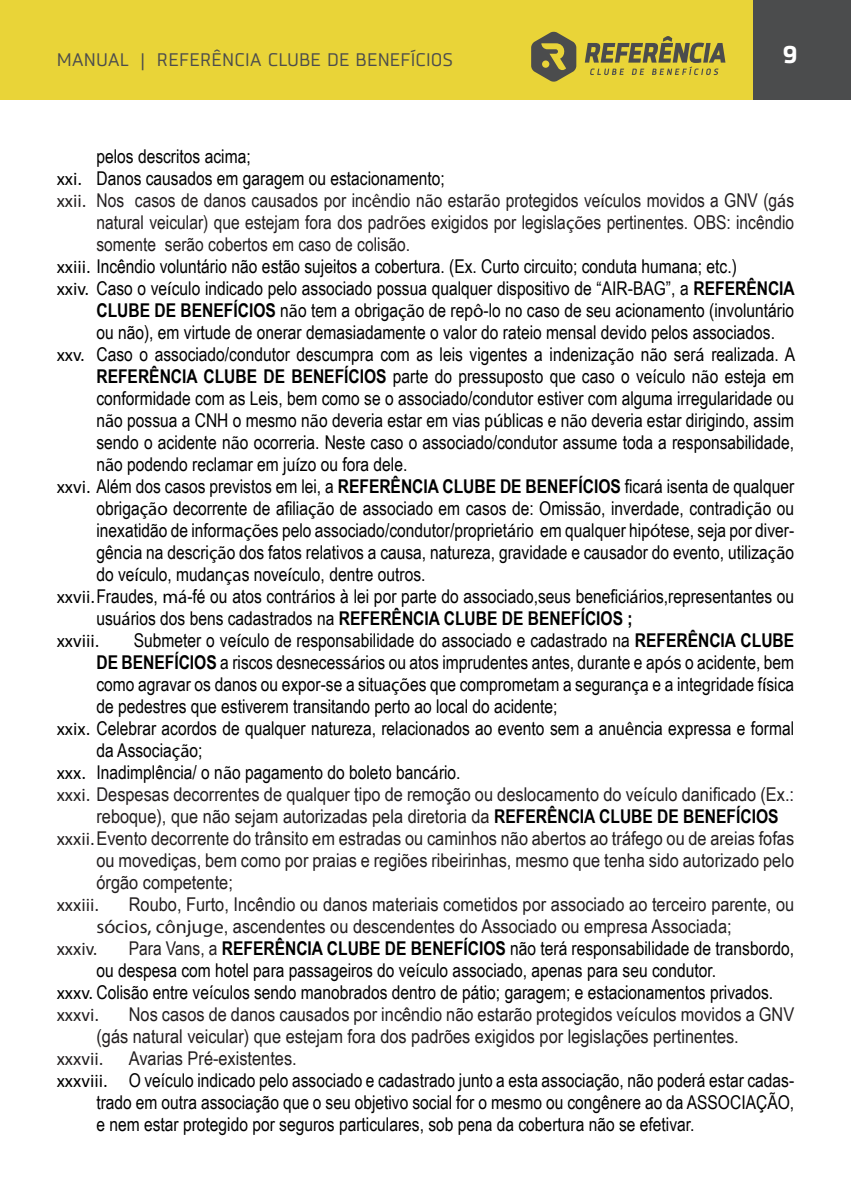
<style>
.page{position:relative;width:851px;height:1191px;background:#fff}
.page>*{position:absolute;margin:0;border:0;box-sizing:border-box;transform-origin:0 0}
.t1{font:700 24px "Sisco";color:#fff}
.t2{font:19px/22px "Arial Narrow";color:#000;text-align:justify}
.t3{font:19px/22px "Arial Narrow";color:#231f20;scale:1.05 1}
.t4{font:19px/22px "Arial Narrow";color:#231f20;text-align:justify}
.t5{font:19px "Calibri";color:#231f20}
.t6{font:19px "Calibri";color:#000}
.t7{font:18px "Sisco";color:#4b4c4d}
.s1{font-family:"Calibri"}
.s2{font-family:"Myriad Pro"}
.s3{font-weight:700}
.s4{font-weight:700;color:#000}
.s5{color:#231f20}
</style>
<div class="page">
<div style="left:0;top:0;width:850px;height:100px;background:#e9d438"></div>
<div style="left:753px;top:0;width:97px;height:99px;background:#4b4c4d"></div>
<svg style="left:584px;top:36px;width:141px;height:39px"></svg>
<svg style="left:531px;top:31px;width:45px;height:51px"></svg>
<p class="t7" style="left:57px;top:48px;width:398px">MANUAL | REFERÊNCIA CLUBE DE BENEFÍCIOS</p>
<p class="t1" style="left:782px;top:39px;width:16px">9</p>
<p class="t2" style="left:96px;top:144px;width:156px">pelos descritos acima;</p>
<p class="t2" style="left:57px;top:166px;width:389px"><span class="s1">xxi.</span> Danos causados em garagem ou estacionamento;</p>
<p class="t4" style="left:96px;top:188px;width:699px;text-indent:-40px"><span class="s1">xxii.</span> Nos casos de danos causados por inc<span class="s2">ê</span>ndio n<span class="s2">ã</span>o estar<span class="s2">ã</span>o protegidos ve<span class="s2">í</span>culos movidos a GNV (g<span class="s2">á</span>s natural veicular) que estejam fora dos padr<span class="s2">õ</span>es exigidos por legisla<span class="s2">çõ</span>es pertinentes. OBS: incêndio somente serão cobertos em caso de colisão.</p>
<p class="t2" style="left:57px;top:254px;width:681px"><span class="s1">xxiii.</span> Incêndio voluntário não estão sujeitos a cobertura. (Ex. Curto circuito; conduta humana; etc.)</p>
<p class="t2" style="left:96px;top:276px;width:699px;text-indent:-40px"><span class="s1">xxiv.</span> Caso o ve<span class="s2">í</span>culo indicado pelo associado possua qualquer dispositivo de “AIR-BAG”, a <span class="s3">REFERÊNCIA CLUBE DE BENEFÍCIOS</span> n<span class="s2">ã</span>o tem a obriga<span class="s2">çã</span>o de rep<span class="s2">ô</span>-lo no caso de seu acionamento (involuntário ou não), em virtude de onerar demasiadamente o valor do rateio mensal devido pelos associados.</p>
<p class="t2" style="left:96px;top:342px;width:700px;text-indent:-40px"><span class="s1">xxv.</span> Caso o associado/condutor descumpra com as leis vigentes a indeniza<span class="s2">çã</span>o n<span class="s2">ã</span>o ser<span class="s2">á</span> realizada. A <span class="s3">REFERÊNCIA CLUBE DE BENEFÍCIOS</span> parte do pressuposto que caso o veículo n<span class="s2">ã</span>o esteja em conformidade com as Leis, bem como se o associado/condutor estiver com alguma irregularidade ou n<span class="s2">ã</span>o possua a CNH o mesmo n<span class="s2">ã</span>o deveria estar em vias p<span class="s2">ú</span>blicas e n<span class="s2">ã</span>o deveria estar dirigindo, assim sendo o acidente n<span class="s2">ã</span>o ocorreria. Neste caso o associado/condutor assume toda a responsabilidade, n<span class="s2">ã</span>o podendo reclamar em ju<span class="s2">í</span>zo ou fora dele.</p>
<p class="t2" style="left:96px;top:474px;width:699px;text-indent:-40px"><span class="s1">xxvi.</span> Além dos casos previstos em lei, a <span class="s3">REFERÊNCIA CLUBE DE BENEFÍCIOS</span> ficará isenta de qualquer obriga<span class="s2">ção</span> decorrente de afilia<span class="s2">çã</span>o de associado em casos de: Omiss<span class="s2">ã</span>o, inverdade, contradi<span class="s2">çã</span>o ou inexatidão de informa<span class="s2">çõ</span>es pelo associado/condutor/propriet<span class="s2">á</span>rio em qualquer hip<span class="s2">ó</span>tese, seja por diver&shy;gência na descri<span class="s2">çã</span>o dos fatos relativos a causa, natureza, gravidade e causador do evento, utiliza<span class="s2">çã</span>o do ve<span class="s2">í</span>culo, mudan<span class="s2">ça</span>s nove<span class="s2">í</span>culo, dentre outros.</p>
<p class="t2" style="left:96px;top:584px;width:699px;text-indent:-40px"><span class="s1">xxvii.</span>Fraudes, <span class="s2">má</span>-fé ou atos contr<span class="s2">á</span>rios à lei por parte do associado,seus benefici<span class="s2">á</span>rios,representantes ou usu<span class="s2">á</span>rios dos bens cadastrados na <span class="s3">REFERÊNCIA CLUBE DE BENEFÍCIOS ;</span></p>
<p class="t6" style="left:57px;top:628px;width:44px">xxviii.</p>
<p class="t2" style="left:96px;top:628px;width:699px;text-indent:37px">Submeter o ve<span class="s2">í</span>culo de responsabilidade do associado e cadastrado na <span class="s3">REFERÊNCIA CLUBE DE BENEFÍCIOS</span> a riscos desnecess<span class="s2">á</span>rios ou atos imprudentes antes, durante e ap<span class="s2">ó</span>s o acidente, bem como agravar os danos ou expor-se a situa<span class="s2">çõ</span>es que comprometam a seguran<span class="s2">ç</span>a e a integridade f<span class="s2">í</span>sica de pedestres que estiverem transitando perto ao local do acidente;</p>
<p class="t2" style="left:96px;top:716px;width:699px;text-indent:-40px"><span class="s1">xxix.</span> Celebrar acordos de qualquer natureza, relacionados ao evento sem a anu<span class="s2">ê</span>ncia expressa e formal da Associa<span class="s2">çã</span>o;</p>
<p class="t2" style="left:57px;top:760px;width:405px"><span class="s1">xxx.</span> Inadimplência/ o n<span class="s2">ã</span>o pagamento do boleto banc<span class="s2">á</span>rio.</p>
<p class="t3" style="left:96px;top:782px;width:666px;text-indent:-40px"><span class="s1">xxxi.</span> Despesas decorrentes de qualquer tipo de remoção ou deslocamento do veículo danificado (Ex.: reboque), que não sejam autorizadas pela diretoria da <span class="s4">REFERÊNCIA CLUBE DE BENEFÍCIOS</span></p>
<p class="t3" style="left:96px;top:826px;width:666px;text-align:justify;text-indent:-40px"><span class="s1">xxxii.</span>Evento decorrente do trânsito em estradas ou caminhos não abertos ao tráfego ou de areias fofas ou movediças, bem como por praias e regiões ribeirinhas, mesmo que tenha sido autorizado pelo órgão competente;</p>
<p class="t5" style="left:57px;top:892px;width:44px">xxxiii.</p>
<p class="t3" style="left:96px;top:892px;width:666px;text-indent:32px">Roubo, Furto, Incêndio ou danos materiais cometidos por associado ao terceiro parente, ou <span class="s2">sócios, cônjuge</span>, ascendentes ou descendentes do Associado ou empresa Associada;</p>
<p class="t5" style="left:57px;top:936px;width:42px">xxxiv.</p>
<p class="t2" style="left:96px;top:936px;width:699px;text-indent:32px"><span class="s5">Para Vans, a</span> <span class="s3">REFERÊNCIA CLUBE DE BENEFÍCIOS</span> não terá responsabilidade de transbordo, ou despesa com hotel para passageiros do veículo associado, apenas para seu condutor.</p>
<p class="t2" style="left:57px;top:980px;width:718px"><span class="s1">xxxv.</span> Colisão entre veículos sendo manobrados dentro de pátio; garagem; e estacionamentos privados.</p>
<p class="t5" style="left:57px;top:1002px;width:44px">xxxvi.</p>
<p class="t3" style="left:96px;top:1002px;width:666px;text-indent:32px">Nos casos de danos causados por incêndio não estarão protegidos veículos movidos a GNV (gás natural veicular) que estejam fora dos padrões exigidos por legislações pertinentes.</p>
<p class="t5" style="left:57px;top:1046px;width:48px">xxxvii.</p>
<p class="t3" style="left:129px;top:1046px;width:161px">Avarias Pré-existentes.</p>
<p class="t2" style="left:96px;top:1068px;width:699px;text-indent:-40px"><span class="s1">xxxviii.</span> O veículo indicado pelo associado e cadastrado junto a esta associação, não poderá estar cadas&shy;trado em outra associação que o seu objetivo social for o mesmo ou congênere ao da ASSOCIAÇÃO, e nem estar protegido por seguros particulares, sob pena da cobertura não se efetivar.</p>
</div>
